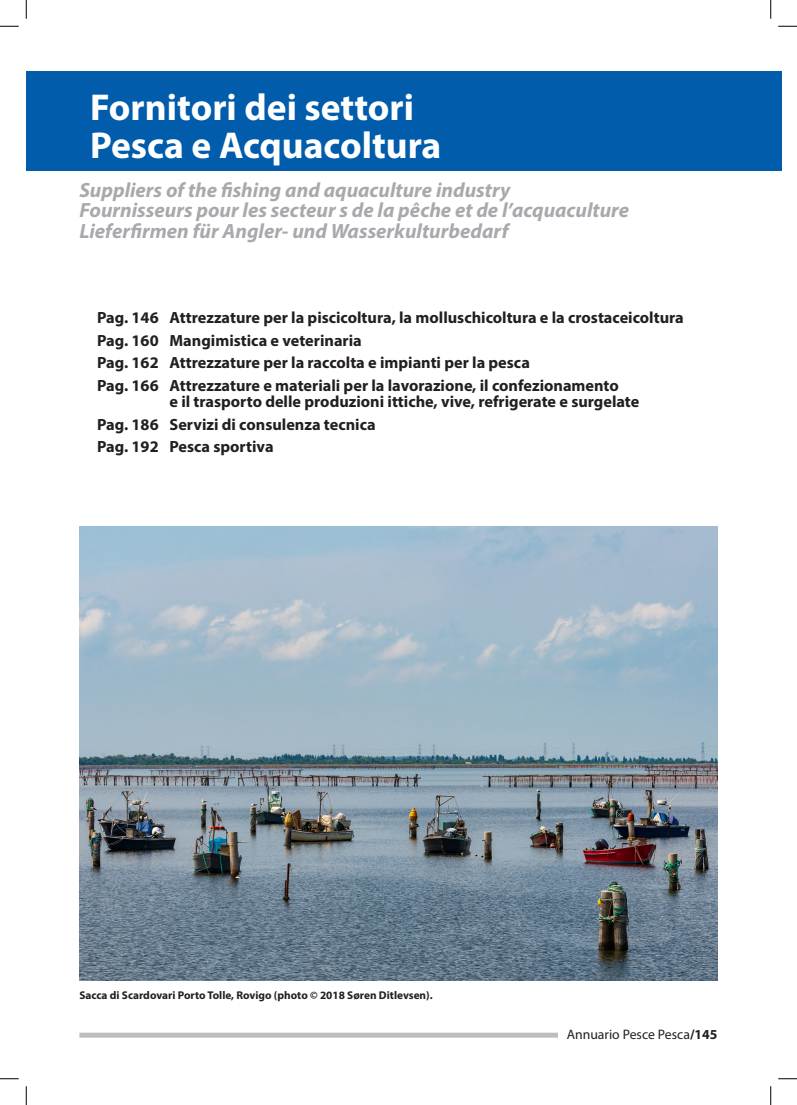
<style>
.page{position:relative;width:797px;height:1105px;background:#fff}
.page>*{position:absolute;margin:0;border:0;box-sizing:border-box;transform-origin:0 0}
.t1{font:700 37.5px/37.6px "Myriad Pro";color:#fff}
.t2{font:italic 700 20.62px/20.6px "Myriad Pro";color:#a8a9ad}
.t3{font:700 16.25px/22.5px "Myriad Pro";color:#231f20}
.t4{font:13.75px "Myriad Pro";color:#231f20}
.t5{font:700 11.25px "Myriad Pro";color:#231f20}
.s1{font-weight:700}
</style>
<div class="page">
<div style="left:79px;top:1033px;width:479px;height:5px;background:#bcbdc0"></div>
<div style="left:26px;top:71px;width:755px;height:100px;background:#015dab"></div>
<img style="left:79px;top:526px;width:638px;height:455px">
<svg style="left:0;top:25px;width:19px;height:2px"></svg>
<svg style="left:778px;top:25px;width:19px;height:2px"></svg>
<svg style="left:0;top:1078px;width:19px;height:1px"></svg>
<svg style="left:778px;top:1078px;width:19px;height:1px"></svg>
<svg style="left:25px;top:0;width:2px;height:19px"></svg>
<svg style="left:25px;top:1086px;width:2px;height:19px"></svg>
<svg style="left:770px;top:0;width:1px;height:19px"></svg>
<svg style="left:770px;top:1086px;width:1px;height:19px"></svg>
<h1 class="t1" style="left:90px;top:88px;width:353px">Fornitori dei settori<br>Pesca e Acquacoltura</h1>
<p class="t2" style="left:79px;top:179px;width:551px">Suppliers of the fishing and aquaculture industry<br>Fournisseurs pour les secteur s de la pêche et de l’acquaculture<br>Lieferfirmen für Angler- und Wasserkulturbedarf</p>
<p class="t3" style="left:97px;top:306px;width:588px">Pag. 146 Attrezzature per la piscicoltura, la molluschicoltura e la crostaceicoltura Pag. 160 Mangimistica e veterinaria<br>Pag. 162 Attrezzature per la raccolta e impianti per la pesca<br>Pag. 166 Attrezzature e materiali per la lavorazione, il confezionamento</p>
<p class="t3" style="left:97px;top:390px;width:544px;text-indent:72px">e il trasporto delle produzioni ittiche, vive, refrigerate e surgelate<br>Pag. 186 Servizi di consulenza tecnica<br>Pag. 192 Pesca sportiva</p>
<p class="t5" style="left:79px;top:988px;width:355px">Sacca di Scardovari Porto Tolle, Rovigo (photo © 2018 Søren Ditlevsen).</p>
<p class="t4" style="left:566px;top:1026px;width:152px">Annuario Pesce Pesca<span class="s1">/145</span></p>
</div>
